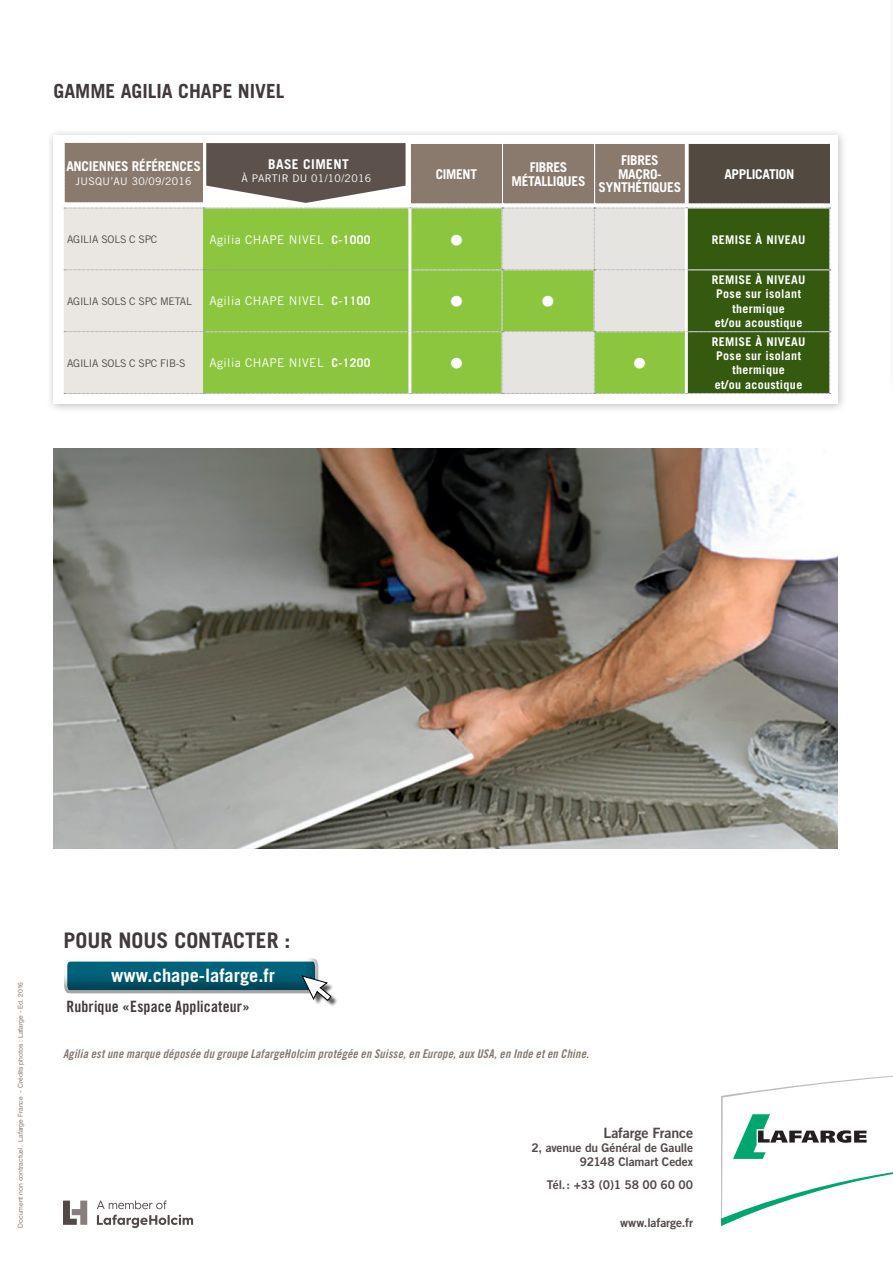
<style>
.page{position:relative;width:893px;height:1263px;background:#fff}
.page>*{position:absolute;margin:0;border:0;box-sizing:border-box;transform-origin:0 0}
.t1{font:700 30px "Trade Gothic";color:#fff}
.t2{font:700 21.45px "Trade Gothic";color:#41393b}
.t3{font:700 19.5px "Trade Gothic";color:#41393b}
.majeur_texte{font:700 18.45px "Trade Gothic";color:#fff}
.t4{font:15.6px "Trade Gothic Bold Cond Twenty";letter-spacing:.01em;color:#41393b}
.t5{font:14.25px "Trade Gothic Bold Two";letter-spacing:-.015em;color:#524848}
.t6{font:700 13.5px "Trade Gothic";letter-spacing:-.02em;color:#fff}
.t7{font:700 13.5px "Trade Gothic";letter-spacing:.03em;color:#fff}
.t8{font:700 12px "Trade Gothic";letter-spacing:.03em;color:#fff}
.t9{font:12px "Trade Gothic Bold Cond Twenty Obl";letter-spacing:.015em;color:#84796e}
.t10{font:12px/14.4px "Trade Gothic Bold Two";letter-spacing:-.01em;color:#524848;text-align:right}
.t11{font:12px "Trade Gothic";letter-spacing:.03em;color:#fff}
.t12{font:10.5px "Trade Gothic";letter-spacing:-.02em;color:#524941}
.t13{font:10.5px "Trade Gothic";letter-spacing:.03em;color:#fff}
.t14{font:6.75px "Helvetica Neue LT Pro";color:#8a7a6e}
.s1{font-weight:700}
</style>
<div class="page">
<svg style="left:721px;top:1075px;width:172px;height:151px"></svg>
<svg style="left:63px;top:1200px;width:24px;height:25px"></svg>
<svg style="left:97px;top:1200px;width:96px;height:28px"></svg>
<div style="left:304px;top:977px;width:34px;height:30px;background:#231f20;opacity:.75"></div>
<svg style="left:64px;top:958px;width:267px;height:43px"></svg>
<img style="left:54px;top:448px;width:784px;height:400px">
<div style="left:46px;top:128px;width:801px;height:286px;background:#231f20;opacity:.3"></div>
<div style="left:54px;top:136px;width:784px;height:268px;background:#fff"></div>
<svg style="left:64px;top:142px;width:767px;height:252px"></svg>
<p class="t3" style="left:54px;top:79px;width:232px">GAMME AGILIA CHAPE NIVEL</p>
<p class="t6" style="left:66px;top:158px;width:136px">ANCIENNES RÉFÉRENCES</p>
<p class="t13" style="left:76px;top:174px;width:118px">JUSQU’AU 30/09/2016</p>
<p class="t7" style="left:268px;top:156px;width:82px">BASE CIMENT</p>
<p class="t13" style="left:242px;top:172px;width:131px">À PARTIR DU 01/10/2016</p>
<p class="t6" style="left:436px;top:166px;width:43px">CIMENT</p>
<p class="t6" style="left:530px;top:159px;width:39px">FIBRES</p>
<p class="t6" style="left:511px;top:173px;width:76px">MÉTALLIQUES</p>
<p class="t6" style="left:621px;top:152px;width:39px">FIBRES</p>
<p class="t6" style="left:618px;top:166px;width:45px">MACRO-</p>
<p class="t6" style="left:599px;top:179px;width:84px">SYNTHÉTIQUES</p>
<p class="t6" style="left:724px;top:166px;width:72px">APPLICATION</p>
<p class="t12" style="left:67px;top:233px;width:92px">AGILIA SOLS C SPC</p>
<p class="t11" style="left:210px;top:232px;width:163px">Agilia CHAPE NIVEL <span class="s1">C-1000</span></p>
<p class="t1" style="left:449px;top:221px;width:16px">•</p>
<p class="t8" style="left:712px;top:232px;width:95px">REMISE À NIVEAU</p>
<p class="t12" style="left:67px;top:295px;width:126px">AGILIA SOLS C SPC METAL</p>
<p class="t11" style="left:210px;top:294px;width:163px">Agilia CHAPE NIVEL <span class="s1">C-1100</span></p>
<p class="t1" style="left:449px;top:283px;width:16px">•</p>
<p class="t1" style="left:541px;top:283px;width:16px">•</p>
<p class="t12" style="left:67px;top:357px;width:120px">AGILIA SOLS C SPC FIB-S</p>
<p class="t11" style="left:210px;top:356px;width:163px">Agilia CHAPE NIVEL <span class="s1">C-1200</span></p>
<p class="t1" style="left:449px;top:345px;width:16px">•</p>
<p class="t1" style="left:632px;top:345px;width:16px">•</p>
<p class="t8" style="left:712px;top:272px;width:95px">REMISE À NIVEAU</p>
<p class="t8" style="left:716px;top:286px;width:86px">Pose sur isolant</p>
<p class="t8" style="left:732px;top:301px;width:54px">thermique</p>
<p class="t8" style="left:715px;top:315px;width:89px">et/ou acoustique</p>
<p class="t8" style="left:712px;top:334px;width:95px">REMISE À NIVEAU</p>
<p class="t8" style="left:716px;top:348px;width:86px">Pose sur isolant</p>
<p class="t8" style="left:732px;top:363px;width:54px">thermique</p>
<p class="t8" style="left:715px;top:377px;width:89px">et/ou acoustique</p>
<p class="t14" style="left:16px;top:1228px;width:247px;rotate:-90deg">Document non contractuel. Lafarge France - Crédits photos : Lafarge - Ed. 2016</p>
<p class="t2" style="left:64px;top:927px;width:228px">POUR NOUS CONTACTER :</p>
<p class="majeur_texte" style="left:111px;top:964px;width:165px">www.chape-lafarge.fr</p>
<p class="t4" style="left:67px;top:997px;width:185px">Rubrique «Espace Applicateur»</p>
<p class="t9" style="left:63px;top:1046px;width:527px">Agilia est une marque déposée du groupe LafargeHolcim protégée en Suisse, en Europe, aux USA, en Inde et en Chine.</p>
<p class="t5" style="left:603px;top:1123px;width:91px">Lafarge France</p>
<p class="t10" style="left:531px;top:1140px;width:163px">2, avenue du Général de Gaulle<br>92148 Clamart Cedex</p>
<p class="t10" style="left:547px;top:1177px;width:148px">Tél.: +33 (0)1 58 00 60 00</p>
<p class="t10" style="left:620px;top:1215px;width:75px">www.lafarge.fr</p>
</div>
